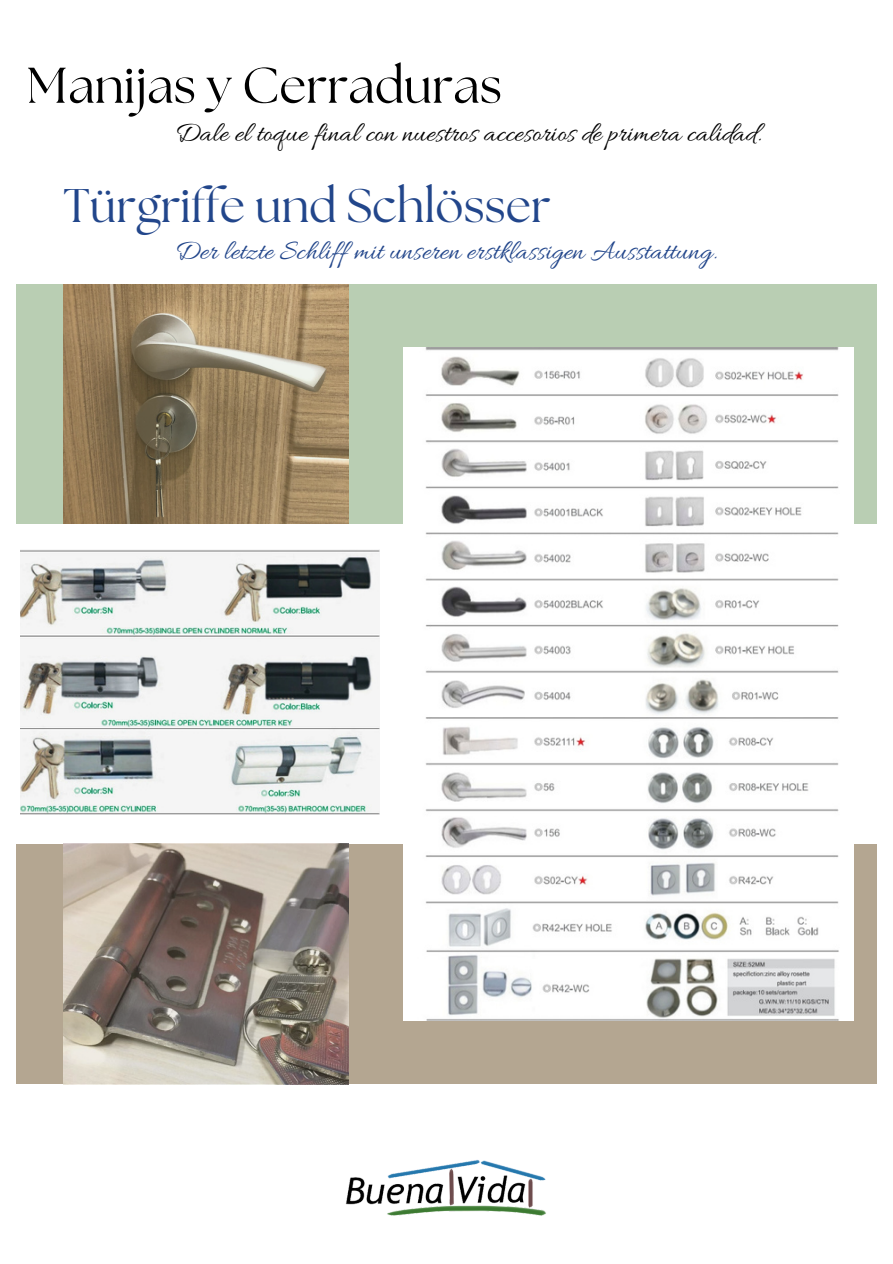
<style>
.page{position:relative;width:893px;height:1264px;background:#fff}
.page>*{position:absolute;margin:0;border:0;box-sizing:border-box;transform-origin:0 0}
.t1{font:50.1px "The Seasons";color:#000}
.t2{font:47.1px "The Seasons";color:#22468b}
.t3{font:28.35px "Allura";color:#000}
.t4{font:28.35px "Allura";color:#22468b}
</style>
<div class="page">
<div style="left:16px;top:284px;width:860px;height:240px;background:#b9ceb3"></div>
<img style="left:63px;top:284px;width:285px;height:240px">
<div style="left:16px;top:844px;width:860px;height:240px;background:#b4a691"></div>
<img style="left:63px;top:844px;width:285px;height:240px">
<img style="left:20px;top:550px;width:359px;height:264px">
<img style="left:403px;top:347px;width:450px;height:673px">
<img style="left:345px;top:1159px;width:201px;height:57px">
<p class="t1" style="left:27px;top:63px;width:477px">Manijas y Cerraduras</p>
<p class="t3" style="left:175px;top:117px;width:587px">Dale el toque final con nuestros accesorios de primera calidad.</p>
<p class="t2" style="left:63px;top:184px;width:489px">Türgriffe und Schlösser</p>
<p class="t4" style="left:175px;top:235px;width:543px">Der letzte Schliff mit unseren erstklassigen Ausstattung.</p>
</div>
